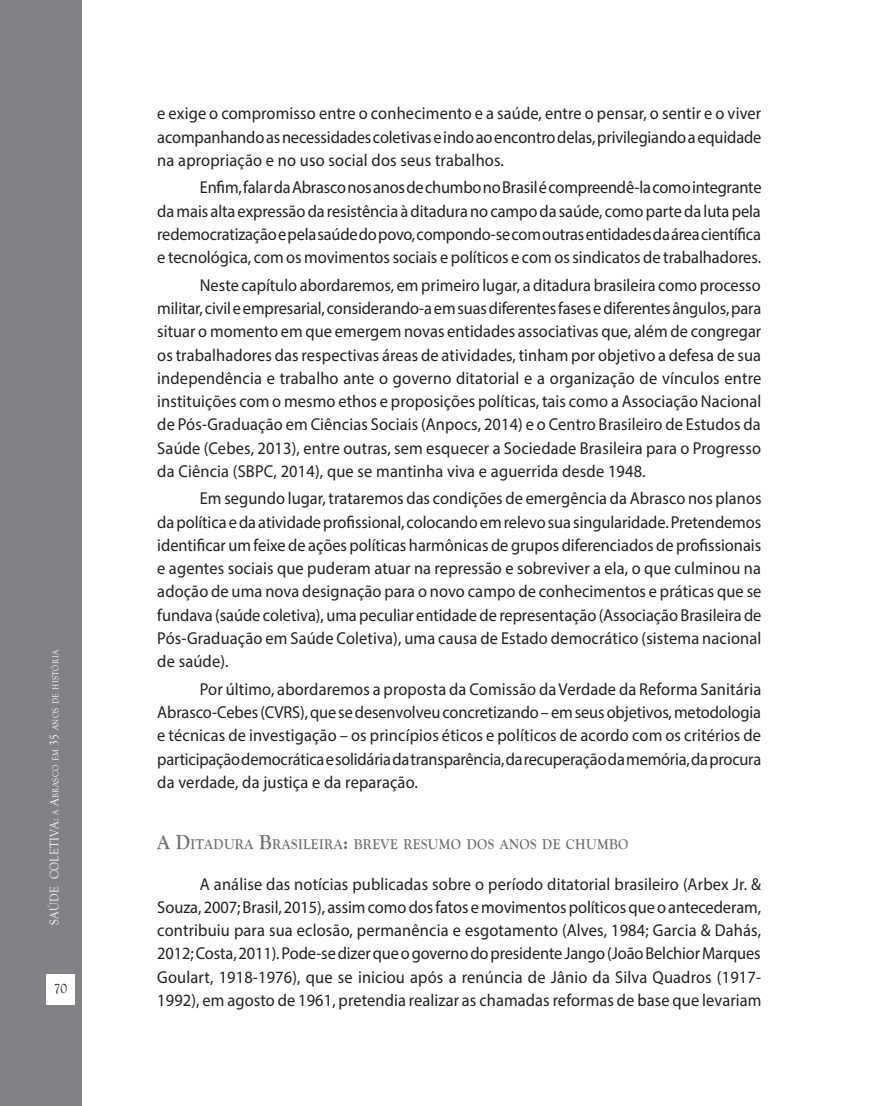
<style>
.page{position:relative;width:893px;height:1106px;background:#fff}
.page>*{position:absolute;margin:0;border:0;box-sizing:border-box;transform-origin:0 0}
.t1{font:17.25px/23.2px "Myriad Pro";letter-spacing:.01em;color:#231f20;text-align:justify;scale:.95 1}
.t2{font:700 14.7px "Goudy Old Style T";letter-spacing:.03em;color:#6c6d70;scale:.9 1}
.t3{font:13.5px "Goudy Old Style T";color:#231f20}
.t4{font:8.85px "Goudy Old Style T";letter-spacing:.04em;color:#fff;scale:.9 1}
.s1{font-size:12.75px}
.s2{font-size:21px}
</style>
<div class="page">
<div style="left:0;top:0;width:82px;height:1106px;background:#808285"></div>
<div style="left:46px;top:973px;width:29px;height:31px;background:#fff"></div>
<p class="t4" style="left:51px;top:925px;width:307px;rotate:-90deg"><span class="s1">SAÚDE COLETIVA:</span> a <span class="s1">A</span>brasco em <span class="s1">35</span> anos de história</p>
<p class="t3" style="left:54px;top:981px;width:15px">70</p>
<p class="t1" style="left:157px;top:102px;width:637px">e exige o compromisso entre o conhecimento e a saúde, entre o pensar, o sentir e o viver acompanhando as necessidades coletivas e indo ao encontro delas, privilegiando a equidade na apropriação e no uso social dos seus trabalhos.</p>
<p class="t1" style="left:157px;top:176px;width:638px;text-indent:43px">Enfim, falar da Abrasco nos anos de chumbo no Brasil é compreendê-la como integrante da mais alta expressão da resistência à ditadura no campo da saúde, como parte da luta pela redemocratização e pela saúde do povo, compondo-se com outras entidades da área científica e tecnológica, com os movimentos sociais e políticos e com os sindicatos de trabalhadores.</p>
<p class="t1" style="left:157px;top:273px;width:637px;text-indent:43px">Neste capítulo abordaremos, em primeiro lugar, a ditadura brasileira como processo militar, civil e empresarial, considerando-a em suas diferentes fases e diferentes ângulos, para situar o momento em que emergem novas entidades associativas que, além de congregar os trabalhadores das respectivas áreas de atividades, tinham por objetivo a defesa de sua independência e trabalho ante o governo ditatorial e a organização de vínculos entre instituições com o mesmo ethos e proposições políticas, tais como a Associação Nacional de Pós-Graduação em Ciências Sociais (Anpocs, 2014) e o Centro Brasileiro de Estudos da Saúde (Cebes, 2013), entre outras, sem esquecer a Sociedade Brasileira para o Progresso da Ciência (SBPC, 2014), que se mantinha viva e aguerrida desde 1948.</p>
<p class="t1" style="left:157px;top:486px;width:638px;text-indent:43px">Em segundo lugar, trataremos das condições de emergência da Abrasco nos planos da política e da atividade profissional, colocando em relevo sua singularidade. Pretendemos identificar um feixe de ações políticas harmônicas de grupos diferenciados de profissionais e agentes sociais que puderam atuar na repressão e sobreviver a ela, o que culminou na adoção de uma nova designação para o novo campo de conhecimentos e práticas que se fundava (saúde coletiva), uma peculiar entidade de representação (Associação Brasileira de Pós-Graduação em Saúde Coletiva), uma causa de Estado democrático (sistema nacional de saúde).</p>
<p class="t1" style="left:157px;top:677px;width:637px;text-indent:43px">Por último, abordaremos a proposta da Comissão da Verdade da Reforma Sanitária Abrasco-Cebes (CVRS), que se desenvolveu concretizando – em seus objetivos, metodologia e técnicas de investigação – os princípios éticos e políticos de acordo com os critérios de participação democrática e solidária da transparência, da recuperação da memória, da procura da verdade, da justiça e da reparação.</p>
<p class="t2" style="left:157px;top:836px;width:525px"><span class="s2">A D</span>ITADURA <span class="s2">B</span>RASILEIRA<span class="s2">:</span> BREVE RESUMO DOS ANOS DE CHUMBO</p>
<p class="t1" style="left:157px;top:872px;width:638px;text-indent:43px">A análise das notícias publicadas sobre o período ditatorial brasileiro (Arbex Jr. &amp; Souza, 2007; Brasil, 2015), assim como dos fatos e movimentos políticos que o antecederam, contribuiu para sua eclosão, permanência e esgotamento (Alves, 1984; Garcia &amp; Dahás, 2012; Costa, 2011). Pode-se dizer que o governo do presidente Jango (João Belchior Marques Goulart, 1918-1976), que se iniciou após a renúncia de Jânio da Silva Quadros (1917- 1992), em agosto de 1961, pretendia realizar as chamadas reformas de base que levariam</p>
</div>
